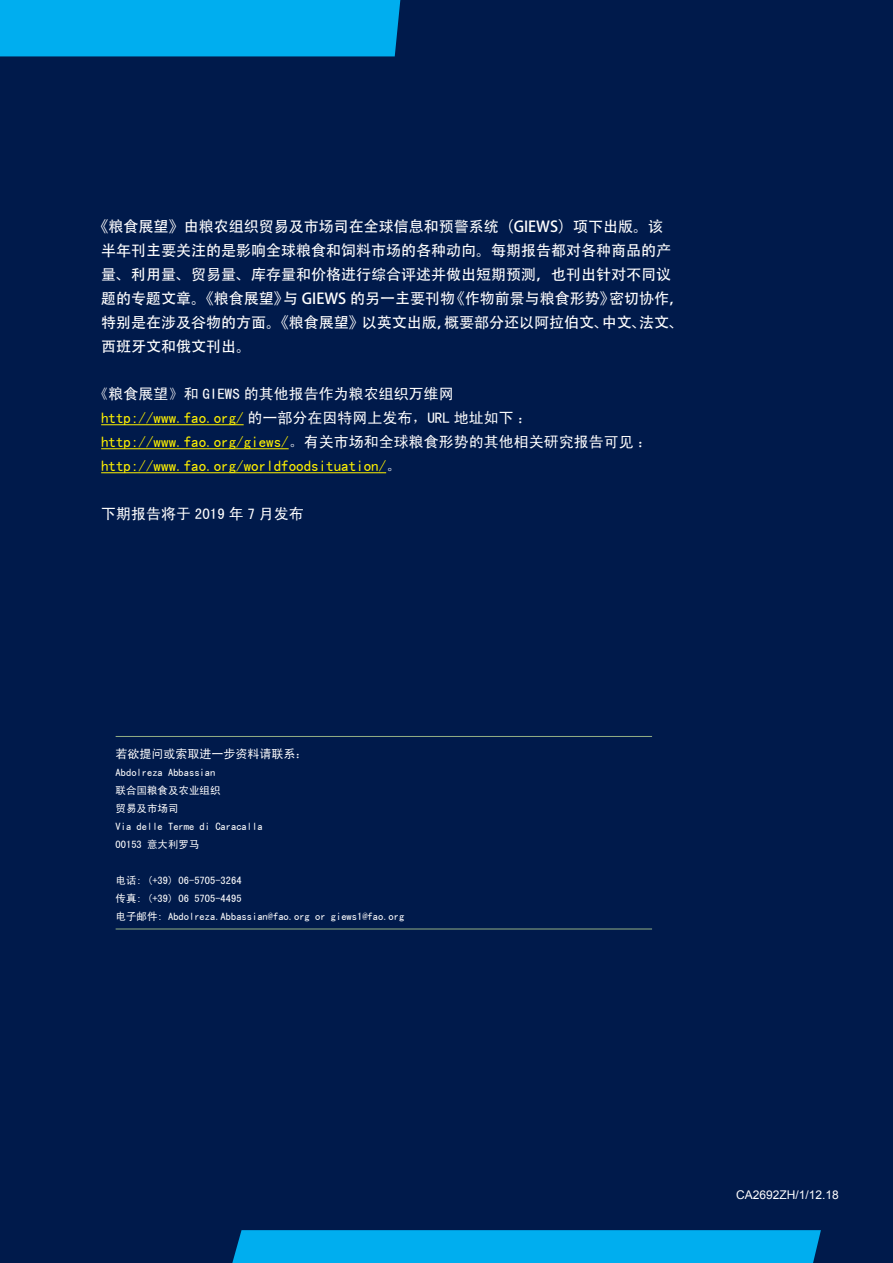
<style>
.page{position:relative;width:893px;height:1263px;background:#001a4b}
.page>*{position:absolute;margin:0;border:0;box-sizing:border-box;transform-origin:0 0}
.t1{font:15px/24px "Adobe Heiti Std";color:#fff}
.t2{font:15px/24px "Sim Hei";color:#fff200}
.t3{font:15px "Sim Hei";color:#fff}
.t4{font:12px "Sim Hei";color:#fff}
.t5{font:12px "Arial";color:#fff}
.t6{font:10.5px/18px "Sim Hei";color:#fff}
.s1{color:#fff}
</style>
<div class="page">
<div style="left:0;top:0;width:400px;height:56px;background:#00aeef"></div>
<div style="left:232px;top:1230px;width:589px;height:33px;background:#00aeef"></div>
<hr style="left:101px;top:424px;width:143px;height:1px;background:#fff200">
<hr style="left:101px;top:448px;width:188px;height:1px;background:#fff200">
<hr style="left:101px;top:472px;width:285px;height:1px;background:#fff200">
<hr style="left:116px;top:736px;width:536px;height:1px;background:#94af84">
<hr style="left:116px;top:929px;width:536px;height:1px;background:#94af84">
<p class="t1" style="left:101px;top:215px;width:585px;text-indent:-7px">《粮食展望》由粮农组织贸易及市场司在全球信息和预警系统（GIEWS）项下出版。该<br>半年刊主要关注的是影响全球粮食和饲料市场的各种动向。每期报告都对各种商品的产量、利用量、贸易量、库存量和价格进行综合评述并做出短期预测，也刊出针对不同议题的专题文章。《粮食展望》与 GIEWS 的另一主要刊物《作物前景与粮食形势》密切协作，特别是在涉及谷物的方面。《粮食展望》以英文出版，概要部分还以阿拉伯文、中文、法文、西班牙文和俄文刊出。</p>
<p class="t2" style="left:101px;top:382px;width:553px;text-indent:-7px"><span class="s1">《粮食展望》和 GIEWS 的其他报告作为粮农组织万维网<br></span>http://www.fao.org/ <span class="s1">的一部分在因特网上发布，URL 地址如下：</span>http://www.fao.org/giews/<span class="s1">。有关市场和全球粮食形势的其他相关研究报告可见：</span>http://www.fao.org/worldfoodsituation/<span class="s1">。</span></p>
<p class="t3" style="left:101px;top:507px;width:204px">下期报告将于 2019 年 7 月发布</p>
<p class="t4" style="left:116px;top:748px;width:194px">若欲提问或索取进一步资料请联系：</p>
<p class="t6" style="left:116px;top:763px;width:149px">Abdolreza Abbassian<br>联合国粮食及农业组织<br>贸易及市场司<br>Via delle Terme di Caracalla<br>00153 意大利罗马</p>
<p class="t6" style="left:116px;top:871px;width:290px">电话: (+39) 06-5705-3264<br>传真: (+39) 06 5705-4495<br>电子邮件: Abdolreza.Abbassian@fao.org or giews1@fao.org</p>
<p class="t5" style="left:736px;top:1187px;width:104px">CA2692ZH/1/12.18</p>
</div>
